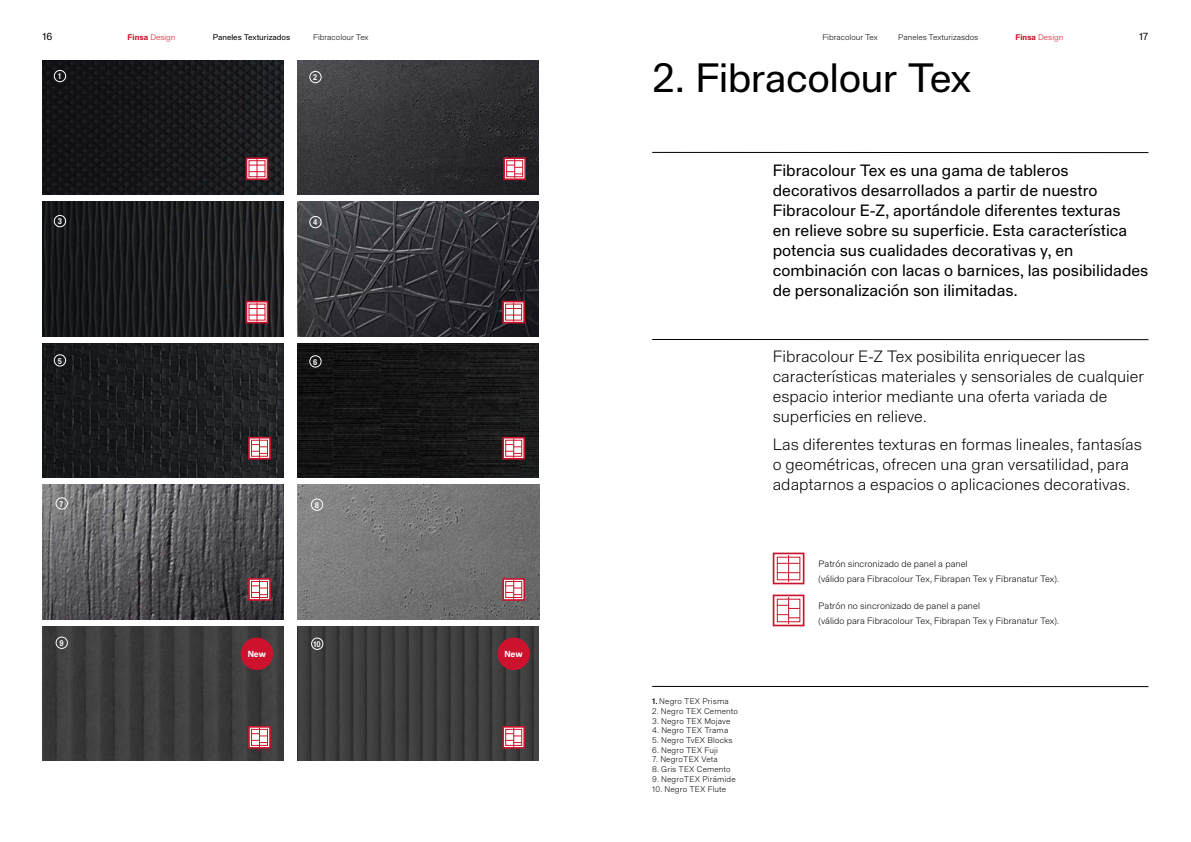
<style>
.page{position:relative;width:1191px;height:842px;background:#fff}
.page>*{position:absolute;margin:0;border:0;box-sizing:border-box;transform-origin:0 0}
.t1{font:40px "Staff Grotesk";letter-spacing:-.015em;color:#000}
.t2{font:300 16px/20px "Staff Grotesk";color:#000}
.t3{font:16px/20px "Staff Grotesk";color:#000}
.t4{font:10px "Staff Grotesk";color:#000}
.t5{font:300 9px/14.8px "Staff Grotesk";letter-spacing:.005em;color:#000}
.t6{font:700 8.6px "Staff Grotesk";letter-spacing:-.005em;color:#fff}
.t7{font:300 8px "Staff Grotesk";letter-spacing:.015em;color:#000}
.t8{font:300 8px "Staff Grotesk";color:#ce1428}
.t9{font:8px "Staff Grotesk";color:#000}
.t10{font:700 8px "Staff Grotesk";color:#fff;scale:.88 1}
.s1{font-weight:700}
.s2{font-weight:500}
</style>
<div class="page">
<hr style="left:652px;top:152px;width:496px;height:1px;background:#000">
<svg style="left:772px;top:553px;width:32px;height:31px"></svg>
<svg style="left:777px;top:555px;width:23px;height:27px"></svg>
<svg style="left:772px;top:595px;width:32px;height:31px"></svg>
<svg style="left:777px;top:597px;width:23px;height:27px"></svg>
<hr style="left:652px;top:686px;width:496px;height:1px;background:#000">
<hr style="left:652px;top:339px;width:496px;height:1px;background:#000">
<img style="left:43px;top:626px;width:240px;height:135px">
<img style="left:298px;top:626px;width:241px;height:135px">
<img style="left:43px;top:60px;width:240px;height:135px">
<img style="left:43px;top:202px;width:240px;height:134px">
<img style="left:298px;top:343px;width:241px;height:135px">
<img style="left:43px;top:343px;width:240px;height:135px">
<img style="left:297px;top:484px;width:242px;height:136px">
<img style="left:43px;top:485px;width:240px;height:134px">
<img style="left:298px;top:60px;width:241px;height:135px">
<img style="left:298px;top:202px;width:241px;height:134px">
<svg style="left:246px;top:301px;width:22px;height:22px"></svg>
<svg style="left:249px;top:302px;width:16px;height:20px"></svg>
<svg style="left:502px;top:301px;width:23px;height:22px"></svg>
<svg style="left:505px;top:302px;width:17px;height:20px"></svg>
<svg style="left:502px;top:437px;width:23px;height:23px"></svg>
<svg style="left:505px;top:439px;width:17px;height:19px"></svg>
<div style="left:248px;top:437px;width:23px;height:23px;background:#d74358;border:2px solid #cd122d"></div>
<div style="left:251px;top:440px;width:17px;height:16px;border:1px solid #cd122d"></div>
<svg style="left:251px;top:439px;width:16px;height:19px"></svg>
<svg style="left:502px;top:726px;width:23px;height:23px"></svg>
<svg style="left:505px;top:728px;width:17px;height:19px"></svg>
<svg style="left:248px;top:578px;width:23px;height:23px"></svg>
<div style="left:251px;top:581px;width:17px;height:17px;border:1px solid #cd122d"></div>
<svg style="left:251px;top:580px;width:16px;height:19px"></svg>
<div style="left:54px;top:70px;width:12px;height:12px;border:1px solid #fff;border-radius:50%"></div>
<div style="left:309px;top:71px;width:13px;height:12px;border:1px solid #fff;border-radius:50%"></div>
<div style="left:54px;top:215px;width:12px;height:12px;border:1px solid #fff;border-radius:50%"></div>
<div style="left:309px;top:216px;width:13px;height:12px;border:1px solid #fff;border-radius:50%"></div>
<div style="left:54px;top:354px;width:12px;height:13px;border:1px solid #fff;border-radius:50%"></div>
<div style="left:309px;top:355px;width:13px;height:13px;border:1px solid #fff;border-radius:50%"></div>
<div style="left:56px;top:497px;width:12px;height:13px;border:1px solid #fff;border-radius:50%"></div>
<div style="left:56px;top:636px;width:12px;height:13px;border:1px solid #fff;border-radius:50%"></div>
<div style="left:311px;top:637px;width:12px;height:13px;border:1px solid #fff;border-radius:50%"></div>
<div style="left:311px;top:498px;width:12px;height:13px;border:1px solid #fff;border-radius:50%"></div>
<div style="left:497px;top:638px;width:33px;height:32px;background:#cd122d;border-radius:50%"></div>
<div style="left:241px;top:638px;width:32px;height:32px;background:#cd122d;border-radius:50%"></div>
<svg style="left:502px;top:578px;width:23px;height:23px"></svg>
<svg style="left:505px;top:580px;width:17px;height:19px"></svg>
<div style="left:248px;top:726px;width:23px;height:23px;background:#cd1530;border:2px solid #cd122d"></div>
<svg style="left:251px;top:728px;width:16px;height:19px"></svg>
<svg style="left:246px;top:157px;width:22px;height:23px"></svg>
<svg style="left:249px;top:159px;width:16px;height:19px"></svg>
<svg style="left:503px;top:157px;width:23px;height:23px"></svg>
<svg style="left:506px;top:159px;width:17px;height:19px"></svg>
<p class="t4" style="left:43px;top:30px;width:11px">16</p>
<p class="t8" style="left:128px;top:32px;width:49px"><span class="s1">Finsa</span> Design</p>
<p class="t9" style="left:213px;top:32px;width:79px">Paneles Texturizados</p>
<p class="t7" style="left:313px;top:32px;width:57px">Fibracolour Tex</p>
<p class="t7" style="left:898px;top:32px;width:82px">Paneles Texturizasdos</p>
<p class="t8" style="left:1015px;top:32px;width:49px"><span class="s1">Finsa</span> Design</p>
<p class="t4" style="left:1139px;top:30px;width:11px">17</p>
<p class="t7" style="left:822px;top:32px;width:57px">Fibracolour Tex</p>
<p class="t10" style="left:58px;top:71px;width:5px">1</p>
<p class="t10" style="left:313px;top:72px;width:6px">2</p>
<p class="t10" style="left:58px;top:216px;width:6px">3</p>
<p class="t10" style="left:313px;top:217px;width:6px">4</p>
<p class="t10" style="left:58px;top:356px;width:6px">5</p>
<p class="t10" style="left:313px;top:357px;width:6px">6</p>
<p class="t10" style="left:60px;top:499px;width:6px">7</p>
<p class="t10" style="left:315px;top:500px;width:6px">8</p>
<p class="t10" style="left:59px;top:638px;width:6px">9</p>
<p class="t10" style="left:313px;top:639px;width:10px">10</p>
<p class="t6" style="left:248px;top:648px;width:20px">New</p>
<p class="t6" style="left:504px;top:648px;width:20px">New</p>
<h1 class="t1" style="left:652px;top:53px;width:321px">2. Fibracolour Tex</h1>
<p class="t3" style="left:772px;top:160px;width:377px">Fibracolour Tex es una gama de tableros decorativos desarrollados a partir de nuestro Fibracolour E-Z, aportándole diferentes texturas<br>en relieve sobre su superficie. Esta característica potencia sus cualidades decorativas y, en combinación con lacas o barnices, las posibilidades de personalización son ilimitadas.</p>
<p class="t2" style="left:772px;top:346px;width:373px">Fibracolour E-Z Tex posibilita enriquecer las características materiales y sensoriales de cualquier espacio interior mediante una oferta variada de superficies en relieve.</p>
<p class="t2" style="left:772px;top:434px;width:370px">Las diferentes texturas en formas lineales, fantasías o geométricas, ofrecen una gran versatilidad, para adaptarnos a espacios o aplicaciones decorativas.</p>
<p class="t7" style="left:652px;top:696px;width:78px"><span class="s2">1.</span> Negro TEX Prisma</p>
<p class="t7" style="left:652px;top:706px;width:87px">2. Negro TEX Cemento</p>
<p class="t7" style="left:652px;top:716px;width:80px">3. Negro TEX Mojave</p>
<p class="t7" style="left:652px;top:725px;width:78px">4. Negro TEX Trama</p>
<p class="t7" style="left:652px;top:735px;width:82px">5. Negro TvEX Blocks</p>
<p class="t7" style="left:652px;top:745px;width:67px">6. Negro TEX Fuji</p>
<p class="t7" style="left:652px;top:755px;width:67px">7. NegroTEX Veta</p>
<p class="t7" style="left:652px;top:764px;width:80px">8. Gris TEX Cemento</p>
<p class="t7" style="left:652px;top:774px;width:85px">9. NegroTEX Pirámide</p>
<p class="t7" style="left:652px;top:784px;width:75px">10. Negro TEX Flute</p>
<p class="t5" style="left:818px;top:556px;width:242px">Patrón sincronizado de panel a panel<br>(válido para Fibracolour Tex, Fibrapan Tex y Fibranatur Tex).</p>
<p class="t5" style="left:818px;top:598px;width:242px">Patrón no sincronizado de panel a panel<br>(válido para Fibracolour Tex, Fibrapan Tex y Fibranatur Tex).</p>
</div>
